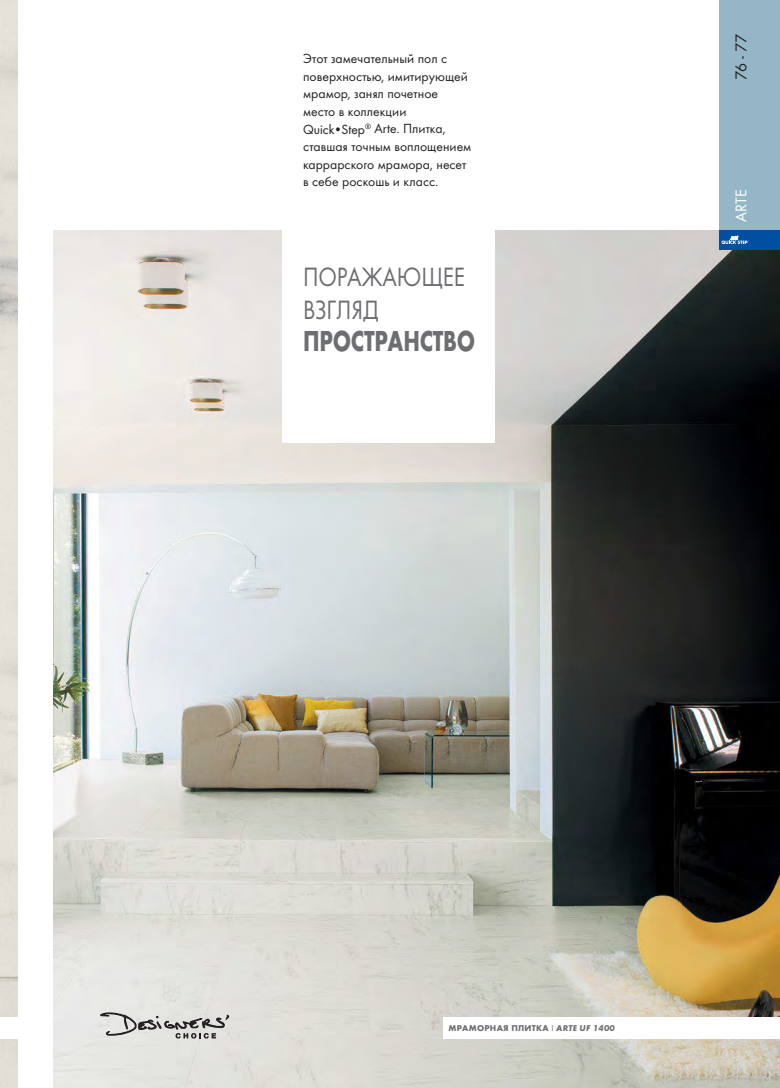
<style>
.page{position:relative;width:780px;height:1088px;background:#fff}
.page>*{position:absolute;margin:0;border:0;box-sizing:border-box;transform-origin:0 0}
.t1{font:700 30px "Futura";letter-spacing:-.01em;color:#6d6e71;scale:.75 1}
.t2{font:27.5px/32.5px "Futura Boo";letter-spacing:-.01em;color:#6d6e71;scale:.85 1}
.t3{font:16.25px "Futura Boo";color:#231f20}
.t4{font:16.25px "Futura Boo";color:#fff}
.t5{font:13.75px/17.5px "Futura Boo";color:#231f20}
.t6{font:700 8.75px "Futura";letter-spacing:.03em;color:#6d6e71}
.s1{font-family:"Futura Boo";font-weight:400}
.s2{font-style:italic}
</style>
<div class="page">
<img style="left:53px;top:230px;width:726px;height:858px">
<div style="left:443px;top:1017px;width:336px;height:21px;background:#fff"></div>
<svg style="left:100px;top:1008px;width:129px;height:30px;background:#c2c1be"></svg>
<div style="left:282px;top:230px;width:212px;height:213px;background:#fff"></div>
<div style="left:719px;top:0;width:60px;height:230px;background:#94b6c6"></div>
<div style="left:719px;top:230px;width:60px;height:20px;background:#004fa3"></div>
<svg style="left:721px;top:236px;width:28px;height:8px"></svg>
<p class="t5" style="left:303px;top:51px;width:170px">Этот замечательный пол с поверхностью, имитирующей мрамор, занял почетное место в коллекции<br>Quick•Step<sup>®</sup> Arte. Плитка, ставшая точным воплощением каррарского мрамора, несет в себе роскошь и класс.</p>
<h2 class="t2" style="left:303px;top:263px;width:192px">ПОРАЖАЮЩЕЕ<br>ВЗГЛЯД</h2>
<h1 class="t1" style="left:303px;top:329px;width:231px">ПРОСТРАНСТВО</h1>
<p class="t3" style="left:734px;top:80px;width:47px;rotate:-90deg">76 - 77</p>
<p class="t4" style="left:734px;top:222px;width:34px;rotate:-90deg">ARTE</p>
<p class="t6" style="left:448px;top:1024px;width:168px">МРАМОРНАЯ ПЛИТКА <span class="s1">I</span> <span class="s2">ARTE UF 1400</span></p>
</div>
